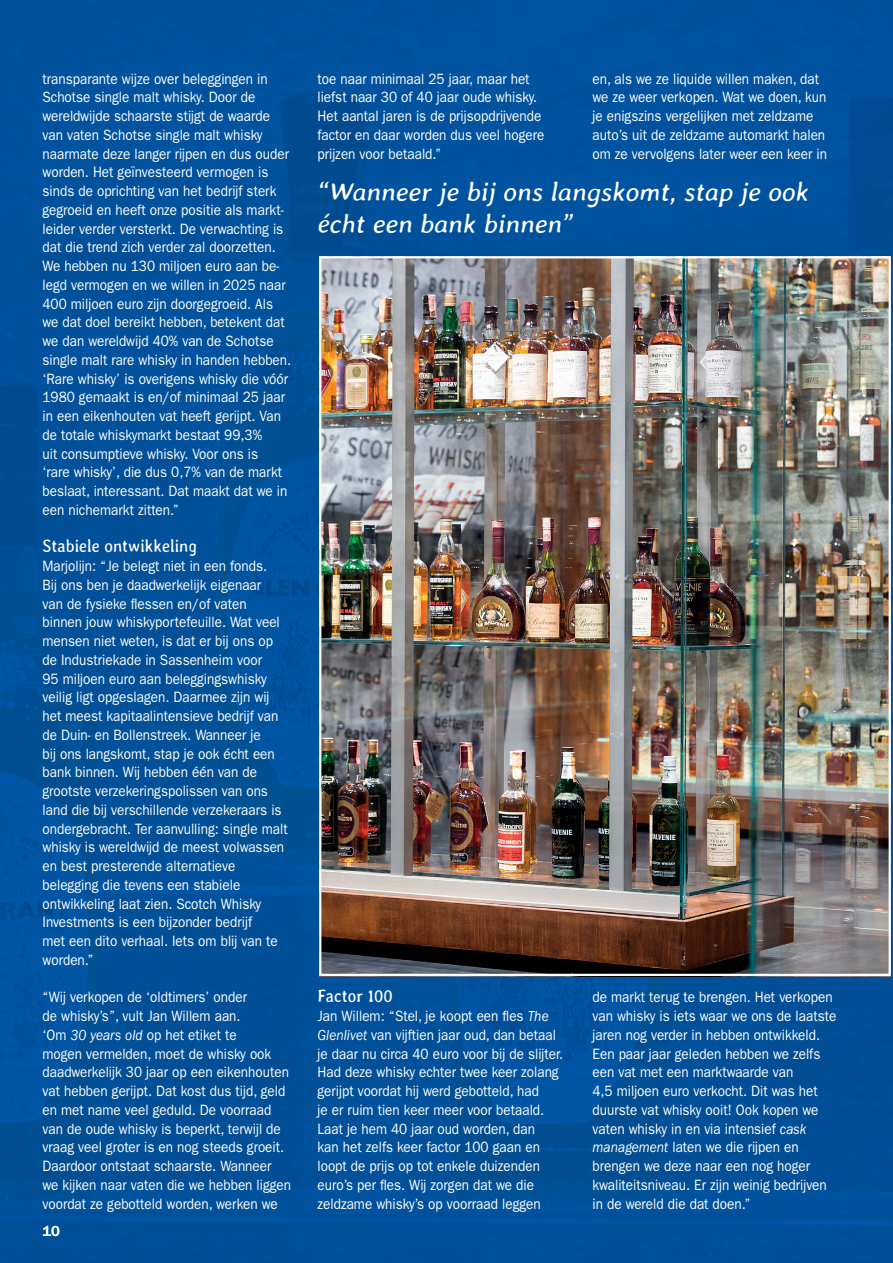
<style>
.page{position:relative;width:893px;height:1263px;background:#fff}
.page>*{position:absolute;margin:0;border:0;box-sizing:border-box;transform-origin:0 0}
.WIT_GOUD_Quote{font:italic 27px/31.5px "Averia Libre";color:#fff}
.WIT_Tussenkopje{font:18px "Averia Libre";color:#fff;scale:.9 1}
.WIT_Basistekst{font:15px/18.8px "Franklin Gothic";color:#fff;scale:.9 1}
.t1{font:500 15px "Franklin Gothic";color:#fff}
.s1{font-style:italic}
</style>
<div class="page">
<img style="left:0;top:0;width:893px;height:1263px">
<img style="left:322px;top:259px;width:566px;height:714px">
<p class="WIT_Basistekst" style="left:43px;top:69px;width:278px">transparante wijze over beleggingen in Schotse single malt whisky. Door de wereldwijde schaarste stijgt de waarde van vaten Schotse single malt whisky naarmate deze langer rijpen en dus ouder worden. Het geïnvesteerd vermogen is sinds de oprichting van het bedrijf sterk gegroeid en heeft onze positie als markt&shy;leider verder versterkt. De verwachting is dat die trend zich verder zal doorzetten.<br>We hebben nu 130 miljoen euro aan be&shy;legd vermogen en we willen in 2025 naar 400 miljoen euro zijn doorgegroeid. Als we dat doel bereikt hebben, betekent dat we dan wereldwijd 40% van de Schotse single malt rare whisky in handen hebben. ‘Rare whisky’ is overigens whisky die vóór 1980 gemaakt is en/of minimaal 25 jaar in een eikenhouten vat heeft gerijpt. Van de totale whiskymarkt bestaat 99,3%<br>uit consumptieve whisky. Voor ons is<br>‘rare whisky’, die dus 0,7% van de markt beslaat, interessant. Dat maakt dat we in een nichemarkt zitten.”</p>
<p class="WIT_Tussenkopje" style="left:43px;top:536px;width:173px">Stabiele ontwikkeling</p>
<p class="WIT_Basistekst" style="left:43px;top:557px;width:274px">Marjolijn: “Je belegt niet in een fonds.<br>Bij ons ben je daadwerkelijk eigenaar<br>van de fysieke flessen en/of vaten binnen jouw whiskyportefeuille. Wat veel mensen niet weten, is dat er bij ons op de Industriekade in Sassenheim voor<br>95 miljoen euro aan beleggingswhisky veilig ligt opgeslagen. Daarmee zijn wij het meest kapitaalintensieve bedrijf van de Duin- en Bollenstreek. Wanneer je<br>bij ons langskomt, stap je ook écht een bank binnen. Wij hebben één van de grootste verzekeringspolissen van ons land die bij verschillende verzekeraars is ondergebracht. Ter aanvulling: single malt whisky is wereldwijd de meest volwassen en best presterende alternatieve belegging die tevens een stabiele ontwikkeling laat zien. Scotch Whisky Investments is een bijzonder bedrijf<br>met een dito verhaal. Iets om blij van te worden.”</p>
<p class="WIT_Basistekst" style="left:43px;top:988px;width:278px">“Wij verkopen de ‘oldtimers’ onder<br>de whisky’s”, vult Jan Willem aan.<br>‘Om <span class="s1">30 years old</span> op het etiket te<br>mogen vermelden, moet de whisky ook daadwerkelijk 30 jaar op een eikenhouten vat hebben gerijpt. Dat kost dus tijd, geld en met name veel geduld. De voorraad van de oude whisky is beperkt, terwijl de vraag veel groter is en nog steeds groeit.<br>Daardoor ontstaat schaarste. Wanneer<br>we kijken naar vaten die we hebben liggen voordat ze gebotteld worden, werken we</p>
<p class="t1" style="left:43px;top:1222px;width:19px">10</p>
<p class="WIT_Basistekst" style="left:317px;top:69px;width:237px">toe naar minimaal 25 jaar, maar het</p>
<p class="WIT_Basistekst" style="left:317px;top:88px;width:246px">liefst naar 30 of 40 jaar oude whisky.</p>
<p class="WIT_Basistekst" style="left:317px;top:107px;width:254px">Het aantal jaren is de prijsopdrijvende factor en daar worden dus veel hogere prijzen voor betaald.”</p>
<p class="WIT_Basistekst" style="left:592px;top:69px;width:262px">en, als we ze liquide willen maken, dat we ze weer verkopen. Wat we doen, kun je enigszins vergelijken met zeldzame auto’s uit de zeldzame automarkt halen om ze vervolgens later weer een keer in</p>
<p class="WIT_GOUD_Quote" style="left:317px;top:176px;width:493px">“Wanneer je bij ons langskomt, stap je ook écht een bank binnen”</p>
<p class="WIT_Tussenkopje" style="left:317px;top:986px;width:85px">Factor 100</p>
<p class="WIT_Basistekst" style="left:317px;top:1007px;width:274px">Jan Willem: “Stel, je koopt een fles <span class="s1">The Glenlivet</span> van vijftien jaar oud, dan betaal je daar nu circa 40 euro voor bij de slijter.<br>Had deze whisky echter twee keer zolang gerijpt voordat hij werd gebotteld, had<br>je er ruim tien keer meer voor betaald.<br>Laat je hem 40 jaar oud worden, dan<br>kan het zelfs keer factor 100 gaan en loopt de prijs op tot enkele duizenden euro’s per fles. Wij zorgen dat we die zeldzame whisky’s op voorraad leggen</p>
<p class="WIT_Basistekst" style="left:592px;top:988px;width:272px">de markt terug te brengen. Het verkopen van whisky is iets waar we ons de laatste jaren nog verder in hebben ontwikkeld.<br>Een paar jaar geleden hebben we zelfs een vat met een marktwaarde van</p>
<p class="WIT_Basistekst" style="left:592px;top:1082px;width:262px">4,5 miljoen euro verkocht. Dit was het duurste vat whisky ooit! Ook kopen we vaten whisky in en via intensief <span class="s1">cask management</span> laten we die rijpen en brengen we deze naar een nog hoger kwaliteitsniveau. Er zijn weinig bedrijven</p>
<p class="WIT_Basistekst" style="left:592px;top:1194px;width:177px">in de wereld die dat doen.”</p>
</div>
